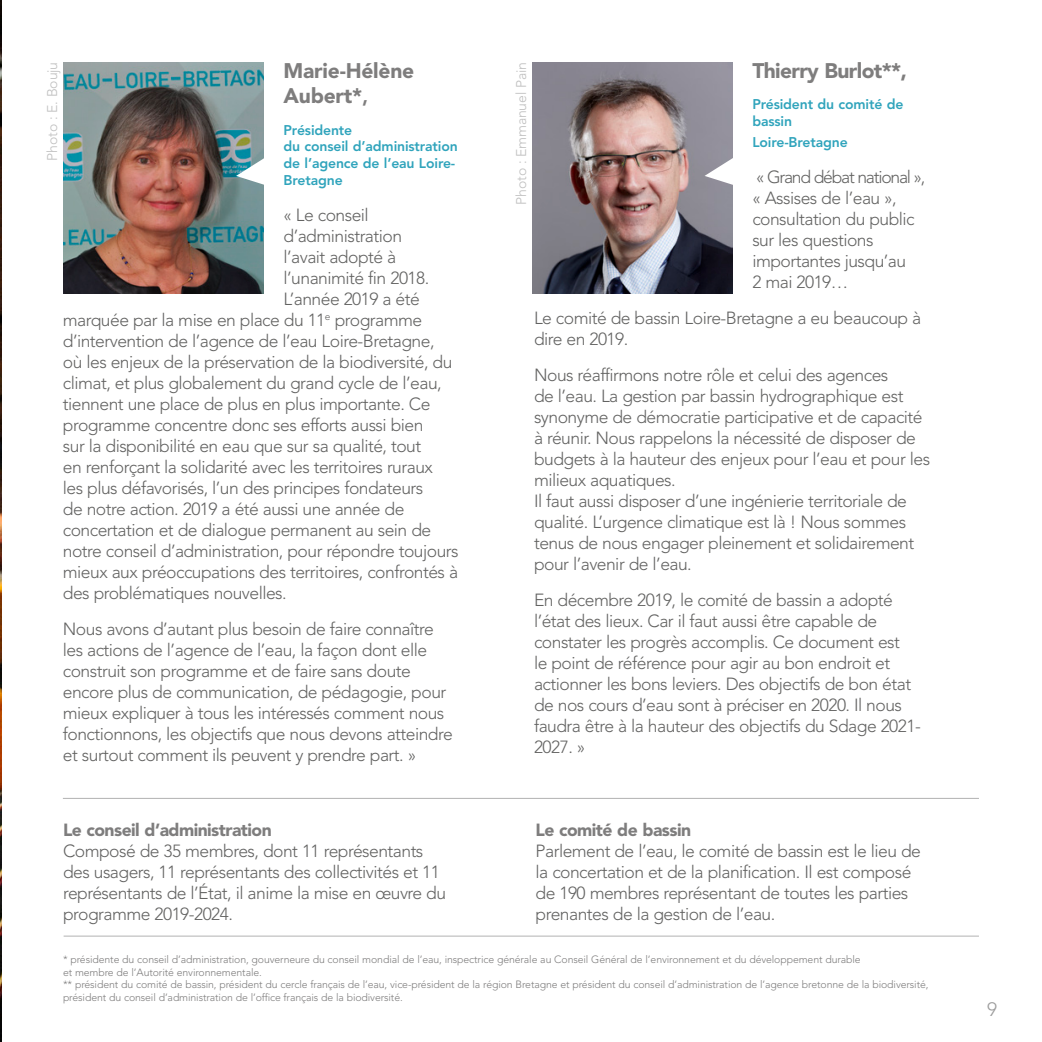
<style>
.page{position:relative;width:1042px;height:1042px;background:#fff}
.page>*{position:absolute;margin:0;border:0;box-sizing:border-box;transform-origin:0 0}
.texte_9{font:900 21px/25.2px "Avenir LT Std";letter-spacing:-.01em;color:#7e7d7d}
.texte_9-2{font:900 21px "Avenir LT Std";letter-spacing:-.03em;color:#7e7d7d}
.t1{font:300 19.25px "Avenir LT Std";color:#9c9c9c}
.texte_9-3{font:300 17.5px/21px "Avenir LT Std";letter-spacing:-.03em;color:#636362}
.texte_9-4{font:800 14px/16.8px "Avenir LT Std";letter-spacing:-.01em;color:#30a4bc}
.texte_9-5{font:300 14px "Avenir LT Std";letter-spacing:-.01em;color:#bfbfbf}
.texte_9-6{font:300 10.5px/12.6px "Avenir LT Std";letter-spacing:-.01em;color:#7e7d7d}
.s1{font-weight:800}
.s2{font-weight:900;color:#7e7d7d}
</style>
<div class="page">
<img style="left:0;top:0;width:1px;height:1042px">
<hr style="left:63px;top:798px;width:916px;height:1px;background:#b2b2b2">
<hr style="left:64px;top:935px;width:915px;height:1px;background:#b2b2b2">
<img style="left:532px;top:62px;width:200px;height:232px">
<img style="left:64px;top:62px;width:200px;height:232px">
<svg style="left:704px;top:151px;width:29px;height:37px"></svg>
<svg style="left:236px;top:151px;width:28px;height:37px"></svg>
<p class="texte_9" style="left:283px;top:58px;width:132px">Marie-Hélène<br>Aubert*<span class="s1">,</span></p>
<p class="texte_9-4" style="left:283px;top:121px;width:176px">Présidente<br>du conseil d’administration de l’agence de l’eau Loire-<br>Bretagne</p>
<p class="texte_9-3" style="left:283px;top:204px;width:87px">« Le conseil</p>
<p class="texte_9-3" style="left:283px;top:225px;width:120px">d’administration</p>
<p class="texte_9-3" style="left:283px;top:246px;width:114px">l’avait adopté à</p>
<p class="texte_9-3" style="left:283px;top:267px;width:147px">l’unanimité fin 2018.</p>
<p class="texte_9-3" style="left:283px;top:288px;width:138px">L’année 2019 a été</p>
<p class="texte_9-3" style="left:63px;top:309px;width:361px">marquée par la mise en place du 11<sup>e</sup> programme</p>
<p class="texte_9-3" style="left:63px;top:330px;width:373px">d’intervention de l’agence de l’eau Loire-Bretagne,</p>
<p class="texte_9-3" style="left:63px;top:351px;width:391px">où les enjeux de la préservation de la biodiversité, du</p>
<p class="texte_9-3" style="left:63px;top:372px;width:380px">climat, et plus globalement du grand cycle de l’eau,</p>
<p class="texte_9-3" style="left:63px;top:393px;width:369px">tiennent une place de plus en plus importante. Ce</p>
<p class="texte_9-3" style="left:63px;top:414px;width:362px">programme concentre donc ses efforts aussi bien</p>
<p class="texte_9-3" style="left:63px;top:435px;width:360px">sur la disponibilité en eau que sur sa qualité, tout</p>
<p class="texte_9-3" style="left:63px;top:456px;width:372px">en renforçant la solidarité avec les territoires ruraux</p>
<p class="texte_9-3" style="left:63px;top:477px;width:362px">les plus défavorisés, l’un des principes fondateurs</p>
<p class="texte_9-3" style="left:63px;top:498px;width:343px">de notre action. 2019 a été aussi une année de</p>
<p class="texte_9-3" style="left:63px;top:519px;width:370px">concertation et de dialogue permanent au sein de</p>
<p class="texte_9-3" style="left:63px;top:540px;width:397px">notre conseil d’administration, pour répondre toujours</p>
<p class="texte_9-3" style="left:63px;top:561px;width:397px">mieux aux préoccupations des territoires, confrontés à</p>
<p class="texte_9-3" style="left:63px;top:582px;width:225px">des problématiques nouvelles.</p>
<p class="texte_9-3" style="left:63px;top:618px;width:391px">Nous avons d’autant plus besoin de faire connaître les actions de l’agence de l’eau, la façon dont elle construit son programme et de faire sans doute encore plus de communication, de pédagogie, pour mieux expliquer à tous les intéressés comment nous fonctionnons, les objectifs que nous devons atteindre et surtout comment ils peuvent y prendre part. »</p>
<p class="texte_9-5" style="left:44px;top:160px;width:100px;rotate:-90deg">Photo : E. Bouju</p>
<p class="texte_9-5" style="left:513px;top:205px;width:144px;rotate:-90deg">Photo : Emmanuel Pain</p>
<p class="texte_9-2" style="left:752px;top:58px;width:156px">Thierry Burlot**,</p>
<p class="texte_9-4" style="left:752px;top:96px;width:153px">Président du comité de bassin</p>
<p class="texte_9-4" style="left:752px;top:134px;width:97px">Loire-Bretagne</p>
<p class="texte_9-3" style="left:752px;top:167px;width:175px">« Grand débat national », « Assises de l’eau », consultation du public sur les questions importantes jusqu’au<br>2 mai 2019…</p>
<p class="texte_9-3" style="left:534px;top:307px;width:389px">Le comité de bassin Loire-Bretagne a eu beaucoup à dire en 2019.</p>
<p class="texte_9-3" style="left:534px;top:364px;width:398px">Nous réaffirmons notre rôle et celui des agences<br>de l’eau. La gestion par bassin hydrographique est synonyme de démocratie participative et de capacité à réunir. Nous rappelons la nécessité de disposer de budgets à la hauteur des enjeux pour l’eau et pour les milieux aquatiques.<br>Il faut aussi disposer d’une ingénierie territoriale de qualité. L’urgence climatique est là ! Nous sommes tenus de nous engager pleinement et solidairement pour l’avenir de l’eau.</p>
<p class="texte_9-3" style="left:534px;top:589px;width:388px">En décembre 2019, le comité de bassin a adopté l’état des lieux. Car il faut aussi être capable de constater les progrès accomplis. Ce document est<br>le point de référence pour agir au bon endroit et actionner les bons leviers. Des objectifs de bon état de nos cours d’eau sont à préciser en 2020. Il nous faudra être à la hauteur des objectifs du Sdage 2021- 2027. »</p>
<p class="texte_9-3" style="left:63px;top:819px;width:385px"><span class="s2">Le conseil d’administration<br></span>Composé de 35 membres, dont 11 représentants des usagers, 11 représentants des collectivités et 11 représentants de l’État, il anime la mise en œuvre du programme 2019-2024.</p>
<p class="texte_9-3" style="left:535px;top:819px;width:387px"><span class="s2">Le comité de bassin<br></span>Parlement de l’eau, le comité de bassin est le lieu de la concertation et de la planification. Il est composé de 190 membres représentant de toutes les parties prenantes de la gestion de l’eau.</p>
<p class="texte_9-6" style="left:63px;top:953px;width:867px">* présidente du conseil d’administration, gouverneure du conseil mondial de l’eau, inspectrice générale au Conseil Général de l’environnement et du développement durable<br>et membre de l’Autorité environnementale.<br>** président du comité de bassin, président du cercle français de l’eau, vice-président de la région Bretagne et président du conseil d’administration de l’agence bretonne de la biodiversité, président du conseil d’administration de l’office français de la biodiversité.</p>
<p class="t1" style="left:987px;top:998px;width:12px">9</p>
</div>
